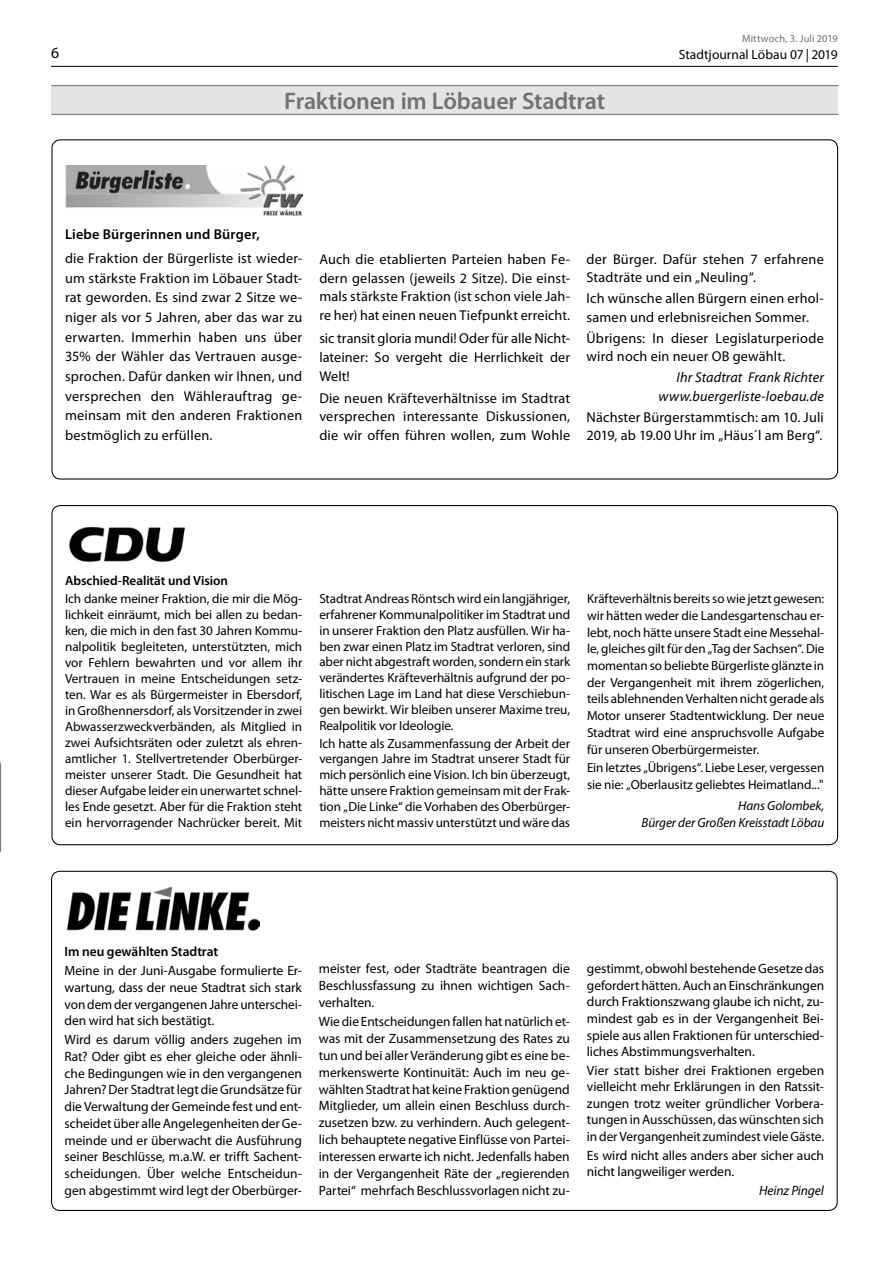
<style>
.page{position:relative;width:893px;height:1263px;background:#fff}
.page>*{position:absolute;margin:0;border:0;box-sizing:border-box;transform-origin:0 0}
.t1{font:600 24px "Myriad Pro";letter-spacing:-.01em;color:#707172}
.t2{font:15.75px "Myriad Pro";color:#000}
.t3{font:14.25px/19.6px "Myriad Pro";letter-spacing:.015em;color:#000;text-align:justify}
.t4{font:italic 14.25px/18.3px "Myriad Pro";letter-spacing:.01em;color:#000;text-align:right}
.t5{font:600 14.25px "Myriad Pro";letter-spacing:.015em;color:#000}
.t6{font:13.5px/16.8px "Myriad Pro";letter-spacing:-.005em;color:#000;text-align:justify}
.t7{font:600 13.5px "Myriad Pro";letter-spacing:-.005em;color:#000}
.t8{font:italic 13.5px "Myriad Pro";letter-spacing:-.01em;color:#000}
.t9{font:13.2px/15.9px "Myriad Pro";letter-spacing:-.005em;color:#000;text-align:justify}
.t10{font:italic 13.2px/16.6px "Myriad Pro";letter-spacing:-.005em;color:#000;text-align:right}
.t11{font:600 13.2px "Myriad Pro";letter-spacing:-.005em;color:#000}
.t12{font:10.5px "Myriad Pro";letter-spacing:.01em;color:#707172}
</style>
<div class="page">
<hr style="left:51px;top:66px;width:787px;height:1px;background:#000">
<svg style="left:0;top:762px;width:1px;height:90px"></svg>
<div style="left:51px;top:85px;width:787px;height:29px;background:#e3e4e4"></div>
<hr style="left:51px;top:85px;width:787px;height:1px;background:#707172">
<hr style="left:51px;top:114px;width:787px;height:1px;background:#707172">
<img style="left:69px;top:527px;width:116px;height:36px">
<img style="left:65px;top:165px;width:237px;height:51px">
<img style="left:66px;top:887px;width:194px;height:44px">
<p class="t2" style="left:51px;top:43px;width:10px">6</p>
<h1 class="t1" style="left:284px;top:85px;width:322px">Fraktionen im Löbauer Stadtrat</h1>
<p class="t12" style="left:742px;top:32px;width:97px">Mittwoch, 3. Juli 2019</p>
<p class="t6" style="left:679px;top:45px;width:160px">Stadtjournal Löbau 07 | 2019</p>
<p class="t5" style="left:65px;top:225px;width:196px">Liebe Bürgerinnen und Bürger,</p>
<p class="t3" style="left:65px;top:248px;width:239px">die Fraktion der Bürgerliste ist wieder&shy;um stärkste Fraktion im Löbauer Stadt&shy;rat geworden. Es sind zwar 2 Sitze we&shy;niger als vor 5 Jahren, aber das war zu erwarten. Immerhin haben uns über 35% der Wähler das Vertrauen ausge&shy;sprochen. Dafür danken wir Ihnen, und versprechen den Wählerauftrag ge&shy;meinsam mit den anderen Fraktionen bestmöglich zu erfüllen.</p>
<p class="t3" style="left:319px;top:249px;width:252px;line-height:18.8px">Auch die etablierten Parteien haben Fe&shy;dern gelassen (jeweils 2 Sitze). Die einst&shy;mals stärkste Fraktion (ist schon viele Jah&shy;re her) hat einen neuen Tiefpunkt erreicht.</p>
<p class="t3" style="left:319px;top:329px;width:252px;line-height:18.8px">sic transit gloria mundi! Oder für alle Nicht&shy;lateiner: So vergeht die Herrlichkeit der Welt!</p>
<p class="t3" style="left:319px;top:388px;width:252px;line-height:18.8px">Die neuen Kräfteverhältnisse im Stadtrat versprechen interessante Diskussionen, die wir offen führen wollen, zum Wohle</p>
<p class="t3" style="left:587px;top:250px;width:239px;line-height:18.3px">der Bürger. Dafür stehen 7 erfahrene<br>Stadträte und ein „Neuling“.</p>
<p class="t3" style="left:587px;top:289px;width:239px;line-height:18.3px">Ich wünsche allen Bürgern einen erhol&shy;samen und erlebnisreichen Sommer.</p>
<p class="t3" style="left:587px;top:329px;width:239px;line-height:18.3px">Übrigens: In dieser Legislaturperiode wird noch ein neuer OB gewählt.</p>
<p class="t4" style="left:659px;top:368px;width:167px">Ihr Stadtrat Frank Richter www.buergerliste-loebau.de</p>
<p class="t3" style="left:587px;top:408px;width:239px;line-height:18.3px">Nächster Bürgerstammtisch: am 10. Juli<br>2019, ab 19.00 Uhr im „Häus´l am Berg“.</p>
<p class="t11" style="left:65px;top:572px;width:165px">Abschied-Realität und Vision</p>
<p class="t9" style="left:65px;top:591px;width:239px">Ich danke meiner Fraktion, die mir die Mög&shy;lichkeit einräumt, mich bei allen zu bedan&shy;ken, die mich in den fast 30 Jahren Kommu&shy;nalpolitik begleiteten, unterstützten, mich vor Fehlern bewahrten und vor allem ihr Vertrauen in meine Entscheidungen setz&shy;ten. War es als Bürgermeister in Ebersdorf, in Großhennersdorf, als Vorsitzender in zwei Abwasserzweckverbänden, als Mitglied in zwei Aufsichtsräten oder zuletzt als ehren&shy;amtlicher 1. Stellvertretender Oberbürger&shy;meister unserer Stadt. Die Gesundheit hat dieser Aufgabe leider ein unerwartet schnel&shy;les Ende gesetzt. Aber für die Fraktion steht ein hervorragender Nachrücker bereit. Mit</p>
<p class="t9" style="left:319px;top:591px;width:252px">Stadtrat Andreas Röntsch wird ein langjähriger, erfahrener Kommunalpolitiker im Stadtrat und in unserer Fraktion den Platz ausfüllen. Wir ha&shy;ben zwar einen Platz im Stadtrat verloren, sind aber nicht abgestraft worden, sondern ein stark verändertes Kräfteverhältnis aufgrund der po&shy;litischen Lage im Land hat diese Verschiebun&shy;gen bewirkt. Wir bleiben unserer Maxime treu, Realpolitik vor Ideologie.</p>
<p class="t9" style="left:319px;top:735px;width:252px">Ich hatte als Zusammenfassung der Arbeit der vergangen Jahre im Stadtrat unserer Stadt für mich persönlich eine Vision. Ich bin überzeugt, hätte unsere Fraktion gemeinsam mit der Frak&shy;tion „Die Linke“ die Vorhaben des Oberbürger&shy;meisters nicht massiv unterstützt und wäre das</p>
<p class="t9" style="left:587px;top:590px;width:239px;line-height:16.6px">Kräfteverhältnis bereits so wie jetzt gewesen: wir hätten weder die Landesgartenschau er&shy;lebt, noch hätte unsere Stadt eine Messehal&shy;le, gleiches gilt für den „Tag der Sachsen“. Die momentan so beliebte Bürgerliste glänzte in der Vergangenheit mit ihrem zögerlichen, teils ablehnenden Verhalten nicht gerade als Motor unserer Stadtentwicklung. Der neue Stadtrat wird eine anspruchsvolle Aufgabe für unseren Oberbürgermeister.</p>
<p class="t9" style="left:587px;top:759px;width:239px;line-height:16.6px">Ein letztes „Übrigens“. Liebe Leser, vergessen sie nie: „Oberlausitz geliebtes Heimatland..."</p>
<p class="t10" style="left:642px;top:797px;width:184px">Hans Golombek,<br>Bürger der Großen Kreisstadt Löbau</p>
<p class="t7" style="left:65px;top:943px;width:155px">Im neu gewählten Stadtrat</p>
<p class="t6" style="left:65px;top:962px;width:239px">Meine in der Juni-Ausgabe formulierte Er&shy;wartung, dass der neue Stadtrat sich stark von dem der vergangenen Jahre unterschei&shy;den wird hat sich bestätigt.</p>
<p class="t6" style="left:65px;top:1031px;width:239px">Wird es darum völlig anders zugehen im Rat? Oder gibt es eher gleiche oder ähnli&shy;che Bedingungen wie in den vergangenen Jahren? Der Stadtrat legt die Grundsätze für die Verwaltung der Gemeinde fest und ent&shy;scheidet über alle Angelegenheiten der Ge&shy;meinde und er überwacht die Ausführung seiner Beschlüsse, m.a.W. er trifft Sachent&shy;scheidungen. Über welche Entscheidun&shy;gen abgestimmt wird legt der Oberbürger-</p>
<p class="t6" style="left:319px;top:960px;width:252px">meister fest, oder Stadträte beantragen die Beschlussfassung zu ihnen wichtigen Sach&shy;verhalten.</p>
<p class="t6" style="left:319px;top:1013px;width:252px">Wie die Entscheidungen fallen hat natürlich et&shy;was mit der Zusammensetzung des Rates zu tun und bei aller Veränderung gibt es eine be&shy;merkenswerte Kontinuität: Auch im neu ge&shy;wählten Stadtrat hat keine Fraktion genügend Mitglieder, um allein einen Beschluss durch&shy;zusetzen bzw. zu verhindern. Auch gelegent&shy;lich behauptete negative Einflüsse von Partei&shy;interessen erwarte ich nicht. Jedenfalls haben in der Vergangenheit Räte der „regierenden Partei“ mehrfach Beschlussvorlagen nicht zu-</p>
<p class="t6" style="left:587px;top:960px;width:239px">gestimmt, obwohl bestehende Gesetze das gefordert hätten. Auch an Einschränkungen durch Fraktionszwang glaube ich nicht, zu&shy;mindest gab es in der Vergangenheit Bei&shy;spiele aus allen Fraktionen für unterschied&shy;liches Abstimmungsverhalten.</p>
<p class="t6" style="left:587px;top:1062px;width:239px">Vier statt bisher drei Fraktionen ergeben vielleicht mehr Erklärungen in den Ratssit&shy;zungen trotz weiter gründlicher Vorbera&shy;tungen in Ausschüssen, das wünschten sich in der Vergangenheit zumindest viele Gäste.</p>
<p class="t6" style="left:587px;top:1146px;width:239px">Es wird nicht alles anders aber sicher auch nicht langweiliger werden.</p>
<p class="t8" style="left:759px;top:1182px;width:66px">Heinz Pingel</p>
</div>
